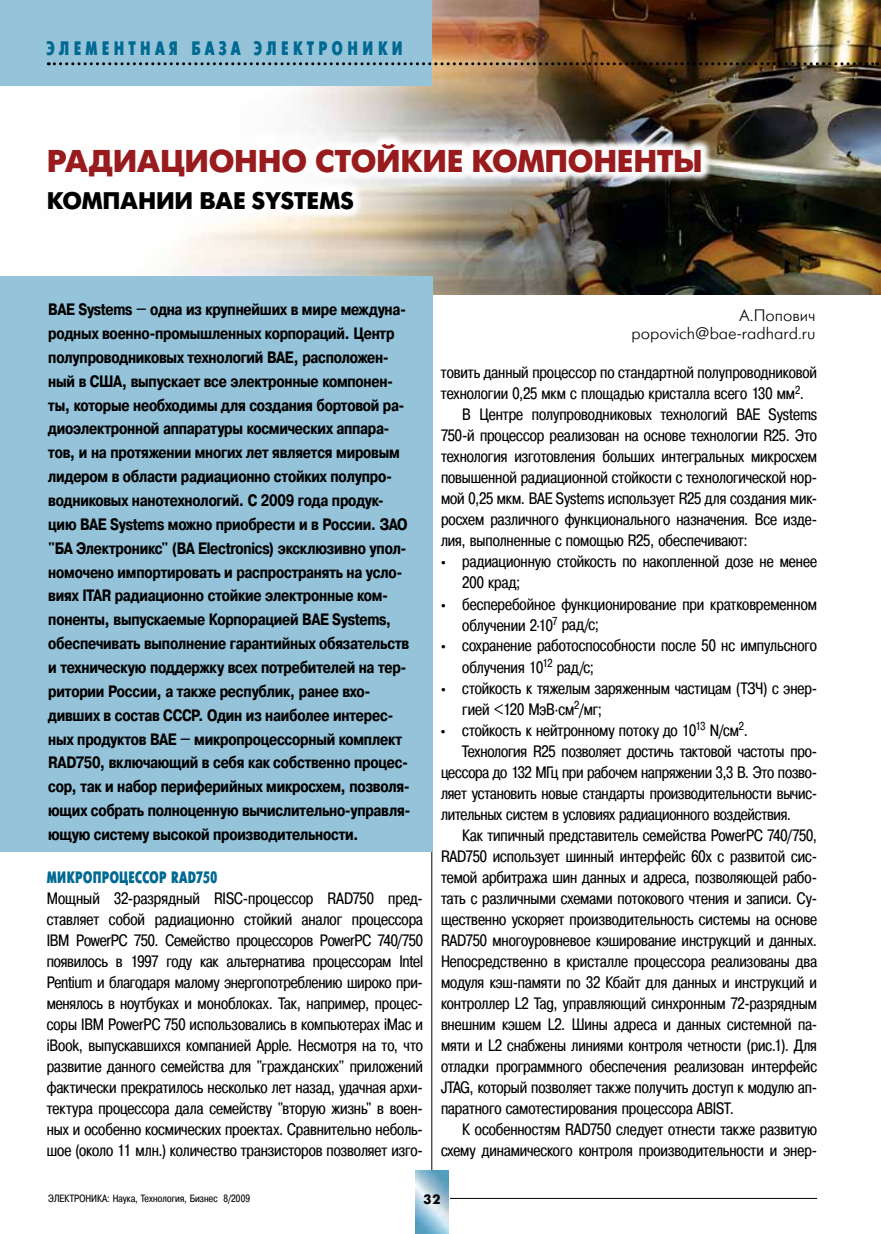
<style>
.page{position:relative;width:881px;height:1234px;background:#fff}
.page>*{position:absolute;margin:0;border:0;box-sizing:border-box;transform-origin:0 0}
.t1{font:700 31.5px "Futuris C";letter-spacing:-.005em;color:#981b1e}
.t2{font:700 24px "Futuris C";letter-spacing:-.005em;color:#000}
.t3{font:19.5px "Futuris X Cond C";letter-spacing:.2em;color:#006991}
.t4{font:16.5px/21px "Pragmatica Cond C";color:#000}
.t5{font:700 16.5px/23.9px "Pragmatica Cond C";letter-spacing:-.015em;color:#000}
.t6{font:16.5px/18px "Futuris Light C";color:#000;text-align:right}
.t7{font:16.5px "Futuris X Cond C";letter-spacing:-.01em;color:#006991}
.t8{font:700 13.5px "Futuris C";color:#000}
.t9{font:10.5px "Pragmatica Cond C";letter-spacing:.01em;color:#000}
.s1{font-family:"Myriad Pro"}
</style>
<div class="page">
<img style="left:0;top:0;width:880px;height:294px">
<div style="left:0;top:0;width:431px;height:85px;background:#95c4da"></div>
<hr style="left:431px;top:851px;width:1px;height:318px;background:#000">
<div style="left:0;top:276px;width:432px;height:575px;background:#95c4da"></div>
<div style="left:37px;top:132px;width:675px;height:89px;background:#fff;opacity:.98"></div>
<hr style="left:432px;top:1197px;width:384px;height:1px;background:#000">
<img style="left:415px;top:1169px;width:34px;height:64px">
<svg style="left:48px;top:62px;width:829px;height:3px"></svg>
<p class="t3" style="left:46px;top:37px;width:358px">элементная база электроники</p>
<h1 class="t1" style="left:47px;top:143px;width:657px">РАДИАЦИОННО СТОЙКИЕ КОМПОНЕНТЫ</h1>
<h2 class="t2" style="left:47px;top:187px;width:308px">КОМПАНИИ BAE SYSTEMS</h2>
<p class="t5" style="left:48px;top:297px;width:363px">BAE Systems – одна из крупнейших в мире междуна&shy;родных военно-промышленных корпораций. Центр полупроводниковых технологий BAE, расположен&shy;ный в США, выпускает все электронные компонен&shy;ты, которые необходимы для создания бортовой ра&shy;диоэлектронной аппаратуры космических аппара&shy;тов, и на протяжении многих лет является мировым лидером в области радиационно стойких полупро&shy;водниковых нанотехнологий. С 2009 года продук&shy;цию BAE Systems можно приобрести и в России. ЗАО "БА Электроникс" (BA Electronics) эксклюзивно упол&shy;номочено импортировать и распространять на усло&shy;виях ITAR радиационно стойкие электронные ком&shy;поненты, выпускаемые Корпорацией BAE Systems, обеспечивать выполнение гарантийных обязательств и техническую поддержку всех потребителей на тер&shy;ритории России, а также республик, ранее вхо&shy;дивших в состав СССР. Один из наиболее интерес&shy;ных продуктов BAE – микропроцессорный комплект RAD750, включающий в себя как собственно процес&shy;сор, так и набор периферийных микросхем, позволя&shy;ющих собрать полноценную вычислительно-управля&shy;ющую систему высокой производительности.</p>
<p class="t7" style="left:47px;top:867px;width:172px">Микропроцессор RAD750</p>
<p class="t4" style="left:47px;top:887px;width:377px;text-align:justify">Мощный 32-разрядный RISC-процессор RAD750 пред&shy;ставляет собой радиационно стойкий аналог процессора IBM PowerPC 750. Семейство процессоров PowerPC 740/750 появилось в 1997 году как альтернатива процессорам Intel Pentium и благодаря малому энергопотреблению широко при&shy;менялось в ноутбуках и моноблоках. Так, например, процес&shy;соры IBM PowerPC 750 использовались в компьютерах iMac и iBook, выпускавшихся компанией Apple. Несмотря на то, что развитие данного семейства для "гражданских" приложений фактически прекратилось несколько лет назад, удачная архи&shy;тектура процессора дала семейству "вторую жизнь" в воен&shy;ных и особенно космических проектах. Сравнительно неболь&shy;шое (около 11 млн.) количество транзисторов позволяет изго-</p>
<p class="t6" style="left:631px;top:306px;width:185px">А.Попович popovich@bae-radhard.ru</p>
<p class="t4" style="left:441px;top:362px;width:377px">товить данный процессор по стандартной полупроводниковой</p>
<p class="t4" style="left:441px;top:383px;width:364px">технологии 0,25 мкм с площадью кристалла всего 130 мм<sup>2</sup>.</p>
<p class="t4" style="left:462px;top:404px;width:356px">В Центре полупроводниковых технологий BAE Systems</p>
<p class="t4" style="left:441px;top:425px;width:377px">750-й процессор реализован на основе технологии R25. Это</p>
<p class="t4" style="left:441px;top:446px;width:377px">технология изготовления больших интегральных микросхем</p>
<p class="t4" style="left:441px;top:467px;width:377px">повышенной радиационной стойкости с технологической нор-</p>
<p class="t4" style="left:441px;top:488px;width:377px">мой 0,25 мкм. BAE Systems использует R25 для создания мик-</p>
<p class="t4" style="left:441px;top:509px;width:377px">росхем различного функционального назначения. Все изде-</p>
<p class="t4" style="left:441px;top:530px;width:308px">лия, выполненные с помощью R25, обеспечивают:</p>
<p class="t4" style="left:462px;top:551px;width:356px;text-indent:-21px"><span class="s1">•</span> радиационную стойкость по накопленной дозе не менее<br>200 крад;</p>
<p class="t4" style="left:462px;top:593px;width:356px;text-indent:-21px"><span class="s1">•</span> бесперебойное функционирование при кратковременном облучении 2·10<sup>7</sup> рад/с;</p>
<p class="t4" style="left:462px;top:635px;width:356px;text-indent:-21px"><span class="s1">•</span> сохранение работоспособности после 50 нс импульсного облучения 10<sup>12</sup> рад/с;</p>
<p class="t4" style="left:462px;top:677px;width:356px;text-indent:-21px"><span class="s1">•</span> стойкость к тяжелым заряженным частицам (ТЗЧ) с энер&shy;гией &lt;120 МэВ·см<sup>2</sup>/мг;</p>
<p class="t4" style="left:441px;top:719px;width:308px"><span class="s1">•</span> стойкость к нейтронному потоку до 10<sup>13</sup> N/см<sup>2</sup>.</p>
<p class="t4" style="left:462px;top:740px;width:356px">Технология R25 позволяет достичь тактовой частоты про-</p>
<p class="t4" style="left:441px;top:761px;width:377px">цессора до 132 МГц при рабочем напряжении 3,3 В. Это позво-</p>
<p class="t4" style="left:441px;top:782px;width:377px">ляет установить новые стандарты производительности вычис-</p>
<p class="t4" style="left:441px;top:803px;width:351px">лительных систем в условиях радиационного воздействия.</p>
<p class="t4" style="left:462px;top:824px;width:356px">Как типичный представитель семейства PowerPC 740/750,</p>
<p class="t4" style="left:441px;top:845px;width:377px">RAD750 использует шинный интерфейс 60x c развитой сис-</p>
<p class="t4" style="left:441px;top:866px;width:377px">темой арбитража шин данных и адреса, позволяющей рабо-</p>
<p class="t4" style="left:441px;top:887px;width:377px">тать с различными схемами потокового чтения и записи. Су-</p>
<p class="t4" style="left:441px;top:908px;width:377px">щественно ускоряет производительность системы на основе</p>
<p class="t4" style="left:441px;top:929px;width:377px">RAD750 многоуровневое кэширование инструкций и данных.</p>
<p class="t4" style="left:441px;top:950px;width:377px">Непосредственно в кристалле процессора реализованы два</p>
<p class="t4" style="left:441px;top:971px;width:377px">модуля кэш-памяти по 32 Кбайт для данных и инструкций и</p>
<p class="t4" style="left:441px;top:992px;width:377px">контроллер L2 Tag, управляющий синхронным 72-разрядным</p>
<p class="t4" style="left:441px;top:1013px;width:377px">внешним кэшем L2. Шины адреса и данных системной па-</p>
<p class="t4" style="left:441px;top:1034px;width:377px">мяти и L2 снабжены линиями контроля четности (рис.1). Для</p>
<p class="t4" style="left:441px;top:1055px;width:377px">отладки программного обеспечения реализован интерфейс</p>
<p class="t4" style="left:441px;top:1076px;width:377px">JTAG, который позволяет также получить доступ к модулю ап-</p>
<p class="t4" style="left:441px;top:1097px;width:294px">паратного самотестирования процессора ABIST.</p>
<p class="t4" style="left:462px;top:1118px;width:356px">К особенностям RAD750 следует отнести также развитую</p>
<p class="t4" style="left:441px;top:1139px;width:377px">схему динамического контроля производительности и энер-</p>
<p class="t9" style="left:48px;top:1192px;width:203px">ЭЛЕКТРОНИКА: Наука, Технология, Бизнес 8/2009</p>
<p class="t8" style="left:423px;top:1191px;width:18px">32</p>
</div>
